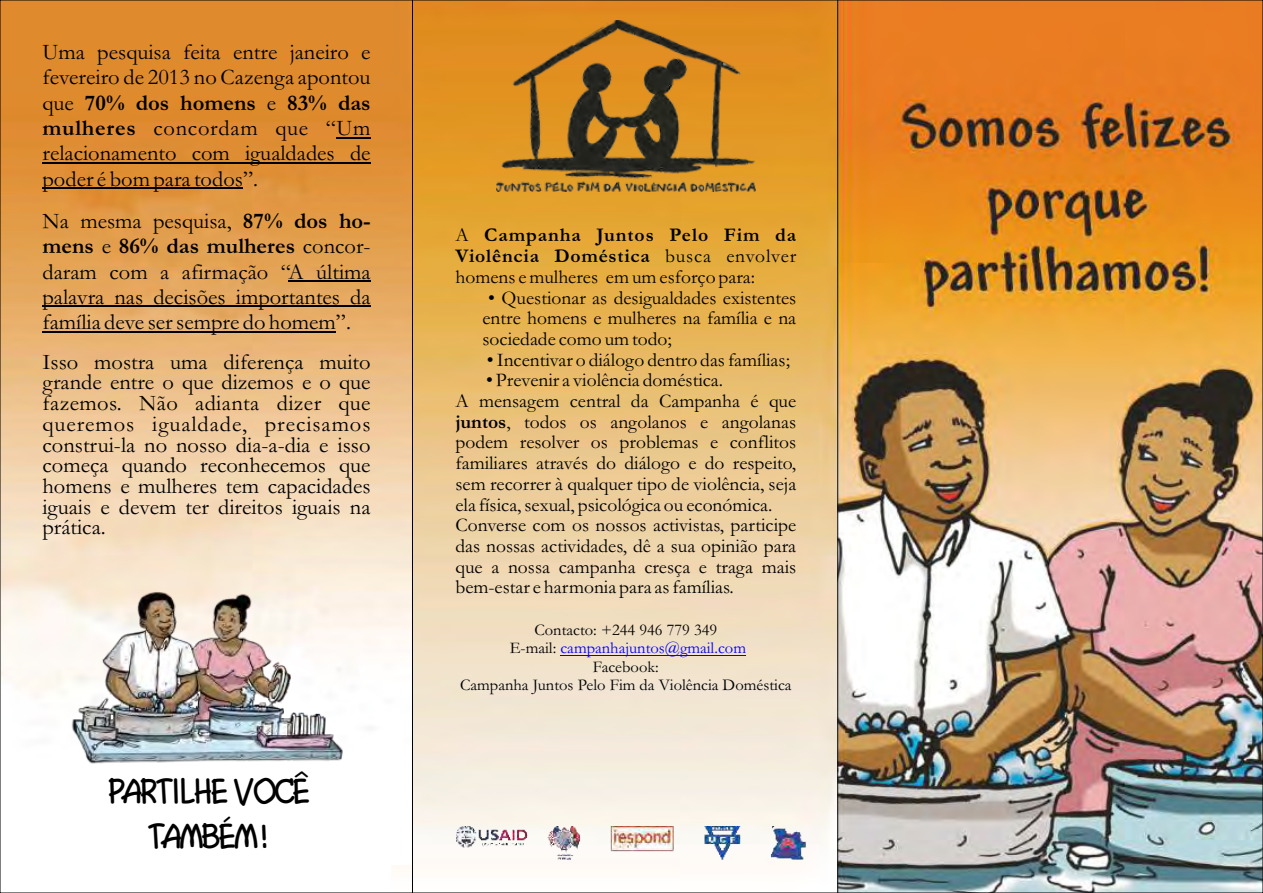
<style>
.page{position:relative;width:1263px;height:893px;background:#fff}
.page>*{position:absolute;margin:0;border:0;box-sizing:border-box;transform-origin:0 0}
.t1{font:34.5px/45.3px "Cosmic";color:#000;text-align:center}
.t2{font:22.5px/25.3px "Garamond";color:#000;text-align:justify}
.t3{font:19.5px/20.7px "Garamond";color:#000;text-align:justify}
.t4{font:16.5px/18.6px "Garamond";color:#000;text-align:center}
.s1{font-weight:700}
.s2{color:#00f}
</style>
<div class="page">
<img style="left:411px;top:2px;width:426px;height:872px">
<img style="left:2px;top:2px;width:410px;height:862px">
<img style="left:838px;top:2px;width:423px;height:889px">
<img style="left:496px;top:20px;width:259px;height:171px">
<hr style="left:560px;top:655px;width:186px;height:1px;background:#00f">
<img style="left:456px;top:827px;width:351px;height:33px">
<hr style="left:337px;top:137px;width:34px;height:1px;background:#000">
<hr style="left:43px;top:162px;width:328px;height:1px;background:#000">
<hr style="left:43px;top:188px;width:200px;height:1px;background:#000">
<hr style="left:288px;top:281px;width:83px;height:1px;background:#000">
<hr style="left:43px;top:306px;width:328px;height:1px;background:#000">
<hr style="left:43px;top:331px;width:293px;height:1px;background:#000">
<img style="left:69px;top:581px;width:275px;height:219px">
<hr style="left:412px;top:0;width:1px;height:893px;background:#000">
<hr style="left:837px;top:0;width:1px;height:893px;background:#000">
<p class="t2" style="left:43px;top:42px;width:330px">Uma pesquisa feita entre janeiro e fevereiro de 2013 no Cazenga apontou que <span class="s1">70% dos homens</span> e <span class="s1">83% das mulheres</span> concordam que “Um relacionamento com igualdades de poder é bom para todos”.</p>
<p class="t2" style="left:42px;top:211px;width:330px">Na mesma pesquisa, <span class="s1">87% dos ho&shy;mens</span> e <span class="s1">86% das mulheres</span> concor&shy;daram com a afirmação “A última palavra nas decisões importantes da família deve ser sempre do homem”.</p>
<p class="t2" style="left:42px;top:354px;width:330px;line-height:20.7px">Isso mostra uma diferença muito grande entre o que dizemos e o que fazemos. Não adianta dizer que queremos igualdade, precisamos construi-la no nosso dia-a-dia e isso começa quando reconhecemos que homens e mulheres tem capacidades iguais e devem ter direitos iguais na prática.</p>
<h1 class="t1" style="left:106px;top:773px;width:202px">PARTILHE VOCÊ<br>TAMBÉM !</h1>
<p class="t3" style="left:455px;top:227px;width:342px">A <span class="s1">Campanha Juntos Pelo Fim da Violência Doméstica</span> busca envolver homens e mulheres em um esforço para:</p>
<p class="t3" style="left:482px;top:289px;width:315px">• Questionar as desigualdades existentes entre homens e mulheres na família e na sociedade como um todo;</p>
<p class="t3" style="left:487px;top:351px;width:304px">• Incentivar o diálogo dentro das famílias;</p>
<p class="t3" style="left:455px;top:372px;width:342px;text-align:left;text-indent:31px">• Prevenir a violência doméstica.<br>A mensagem central da Campanha é que <span class="s1">juntos</span>, todos os angolanos e angolanas podem resolver os problemas e conflitos familiares através do diálogo e do respeito, sem recorrer à qualquer tipo de violência, seja ela física, sexual, psicológica ou económica.<br>Converse com os nossos activistas, participe das nossas actividades, dê a sua opinião para que a nossa campanha cresça e traga mais bem-estar e harmonia para as famílias.</p>
<p class="t4" style="left:460px;top:622px;width:333px">Contacto: +244 946 779 349<br>E-mail: <span class="s2">campanhajuntos@gmail.com<br></span>Facebook:<br>Campanha Juntos Pelo Fim da Violência Doméstica</p>
</div>
